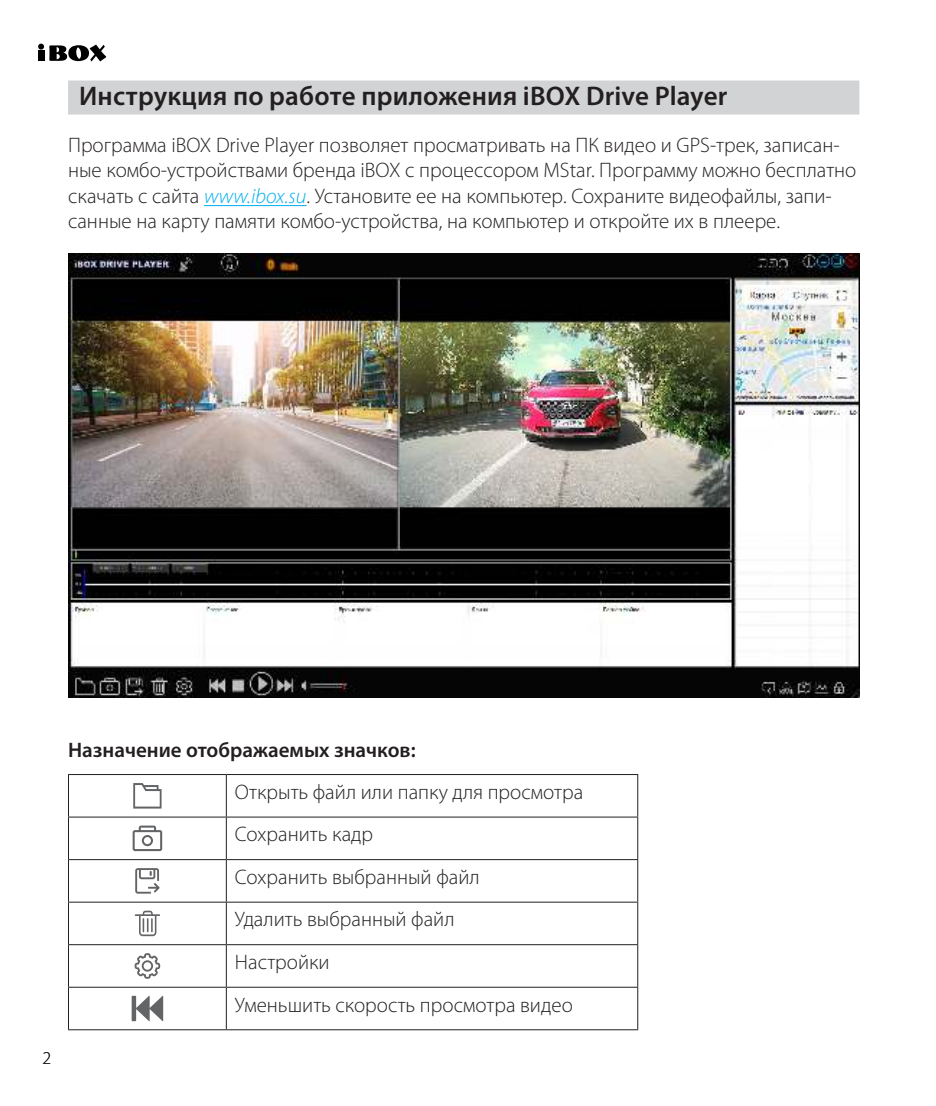
<style>
.page{position:relative;width:936px;height:1106px;background:#fff}
.page>*{position:absolute;margin:0;border:0;box-sizing:border-box;transform-origin:0 0}
.t1{font:600 27px "Myriad Pro";letter-spacing:.005em;color:#231f20}
.t2{font:300 21px/42.6px "Myriad Pro";color:#231f20}
.t3{font:600 21px "Myriad Pro";color:#231f20}
.t4{font:300 18px "Myriad Pro";color:#231f20}
.s1{font-style:italic;color:#00aeef}
</style>
<div class="page">
<svg style="left:38px;top:44px;width:68px;height:18px"></svg>
<div style="left:68px;top:80px;width:791px;height:35px;background:#d1d3d4"></div>
<hr style="left:204px;top:205px;width:102px;height:1px;background:#00aeef">
<img style="left:68px;top:253px;width:791px;height:445px">
<hr style="left:68px;top:774px;width:158px;height:1px;background:#231f20">
<hr style="left:68px;top:775px;width:1px;height:41px;background:#231f20">
<hr style="left:226px;top:774px;width:412px;height:1px;background:#231f20">
<hr style="left:226px;top:775px;width:1px;height:41px;background:#231f20">
<hr style="left:637px;top:775px;width:1px;height:41px;background:#231f20">
<hr style="left:68px;top:816px;width:158px;height:1px;background:#231f20">
<hr style="left:68px;top:817px;width:1px;height:42px;background:#231f20">
<hr style="left:226px;top:816px;width:412px;height:1px;background:#231f20">
<hr style="left:226px;top:817px;width:1px;height:42px;background:#231f20">
<hr style="left:637px;top:817px;width:1px;height:42px;background:#231f20">
<hr style="left:68px;top:859px;width:158px;height:1px;background:#231f20">
<hr style="left:68px;top:860px;width:1px;height:41px;background:#231f20">
<hr style="left:226px;top:859px;width:412px;height:1px;background:#231f20">
<hr style="left:226px;top:860px;width:1px;height:41px;background:#231f20">
<hr style="left:637px;top:860px;width:1px;height:41px;background:#231f20">
<hr style="left:68px;top:901px;width:158px;height:1px;background:#231f20">
<hr style="left:68px;top:902px;width:1px;height:42px;background:#231f20">
<hr style="left:226px;top:901px;width:412px;height:1px;background:#231f20">
<hr style="left:226px;top:902px;width:1px;height:42px;background:#231f20">
<hr style="left:637px;top:902px;width:1px;height:42px;background:#231f20">
<hr style="left:68px;top:944px;width:158px;height:1px;background:#231f20">
<hr style="left:68px;top:945px;width:1px;height:41px;background:#231f20">
<hr style="left:226px;top:944px;width:412px;height:1px;background:#231f20">
<hr style="left:226px;top:945px;width:1px;height:41px;background:#231f20">
<hr style="left:637px;top:945px;width:1px;height:41px;background:#231f20">
<hr style="left:68px;top:986px;width:158px;height:1px;background:#231f20">
<hr style="left:68px;top:987px;width:1px;height:42px;background:#231f20">
<hr style="left:226px;top:986px;width:412px;height:1px;background:#231f20">
<hr style="left:226px;top:987px;width:1px;height:42px;background:#231f20">
<hr style="left:637px;top:987px;width:1px;height:42px;background:#231f20">
<hr style="left:68px;top:1029px;width:158px;height:1px;background:#231f20">
<hr style="left:226px;top:1029px;width:412px;height:1px;background:#231f20">
<svg style="left:133px;top:783px;width:28px;height:25px"></svg>
<svg style="left:133px;top:825px;width:29px;height:26px"></svg>
<svg style="left:135px;top:868px;width:25px;height:25px"></svg>
<svg style="left:135px;top:910px;width:25px;height:26px"></svg>
<svg style="left:135px;top:953px;width:25px;height:25px"></svg>
<svg style="left:132px;top:995px;width:31px;height:26px"></svg>
<p class="t1" style="left:79px;top:86px;width:649px">Инструкция по работе приложения iBOX Drive Player</p>
<p class="t2" style="left:68px;top:134px;width:789px;line-height:25.2px">Программа iBOX Drive Player позволяет просматривать на ПК видео и GPS-трек, записан&shy;ные комбо-устройствами бренда iBOX с процессором MStar. Программу можно бесплатно скачать с сайта <span class="s1">www.ibox.su</span>. Установите ее на компьютер. Сохраните видеофайлы, запи&shy;санные на карту памяти комбо-устройства, на компьютер и откройте их в плеере.</p>
<p class="t4" style="left:43px;top:1051px;width:10px">2</p>
<p class="t3" style="left:68px;top:742px;width:349px">Назначение отображаемых значков:</p>
<p class="t2" style="left:235px;top:772px;width:350px">Открыть файл или папку для просмотра<br>Сохранить кадр<br>Сохранить выбранный файл<br>Удалить выбранный файл<br>Настройки<br>Уменьшить скорость просмотра видео</p>
</div>
